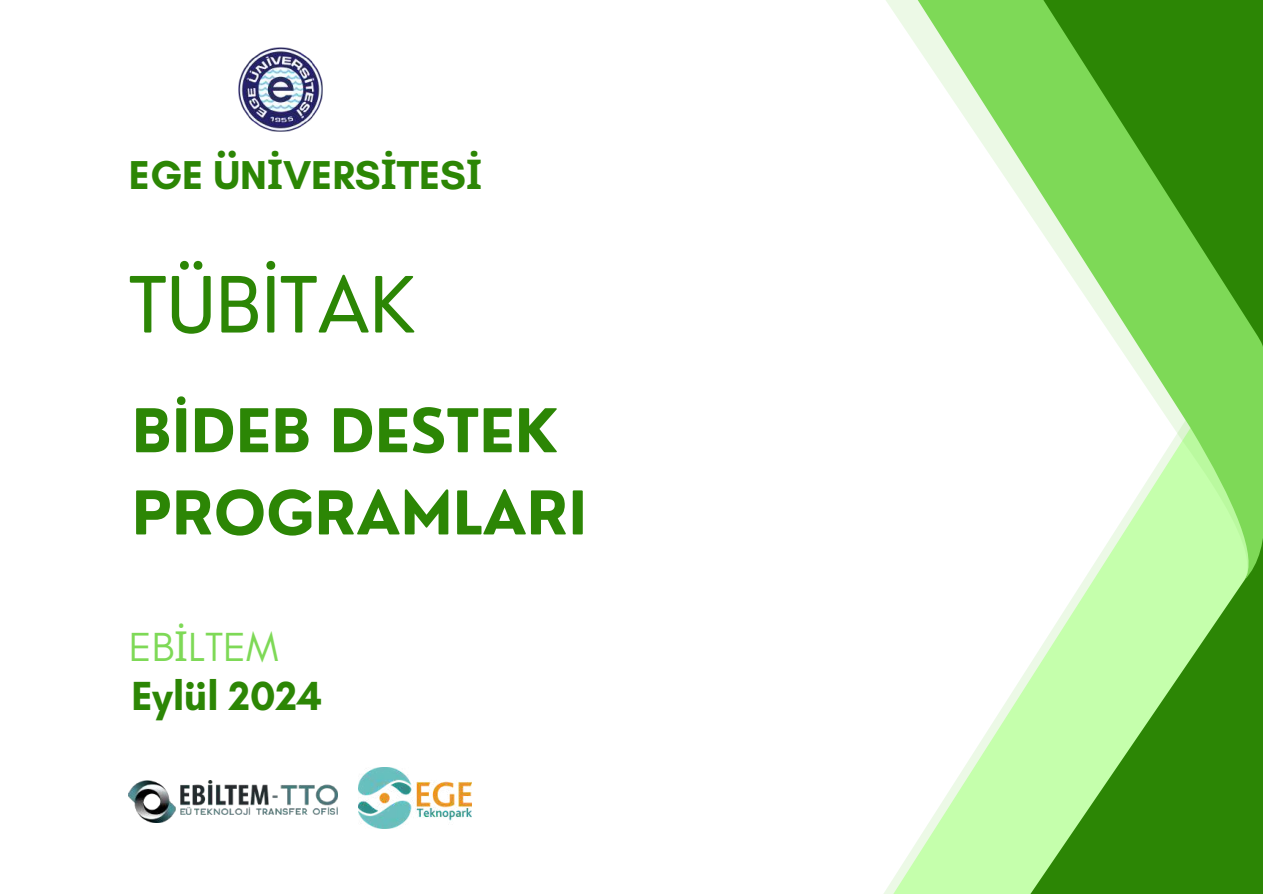
<style>
.page{position:relative;width:1263px;height:894px;background:#fff}
.page>*{position:absolute;margin:0;border:0;box-sizing:border-box;transform-origin:0 0}
.t1{font:75.3px "Nourd";color:#2c8605}
.t2{font:700 58.65px/82.2px "Nourd";color:#2c8605}
.t3{font:700 41.4px "Glacial Indifference";color:#2c8605}
.t4{font:41.4px "Glacial Indifference";color:#7ed957}
.t5{font:700 40.95px "Glacial Indifference";color:#2c8605}
.s1{font-family:"Noto Sans"}
</style>
<div class="page">
<svg style="left:884px;top:579px;width:375px;height:314px"></svg>
<svg style="left:895px;top:0;width:368px;height:579px"></svg>
<img style="left:239px;top:48px;width:83px;height:83px">
<img style="left:129px;top:780px;width:208px;height:42px">
<img style="left:358px;top:767px;width:114px;height:61px">
<p class="t5" style="left:129px;top:150px;width:355px">EGE ÜN<span class="s1">İ</span>VERS<span class="s1">İ</span>TES<span class="s1">İ</span></p>
<p class="t1" style="left:129px;top:257px;width:288px">TÜBİTAK</p>
<p class="t2" style="left:132px;top:389px;width:457px">BİDEB DESTEK<br>PROGRAMLARI</p>
<p class="t4" style="left:129px;top:621px;width:151px">EB<span class="s1">İ</span>LTEM</p>
<p class="t3" style="left:131px;top:670px;width:192px">Eylül 2024</p>
</div>
